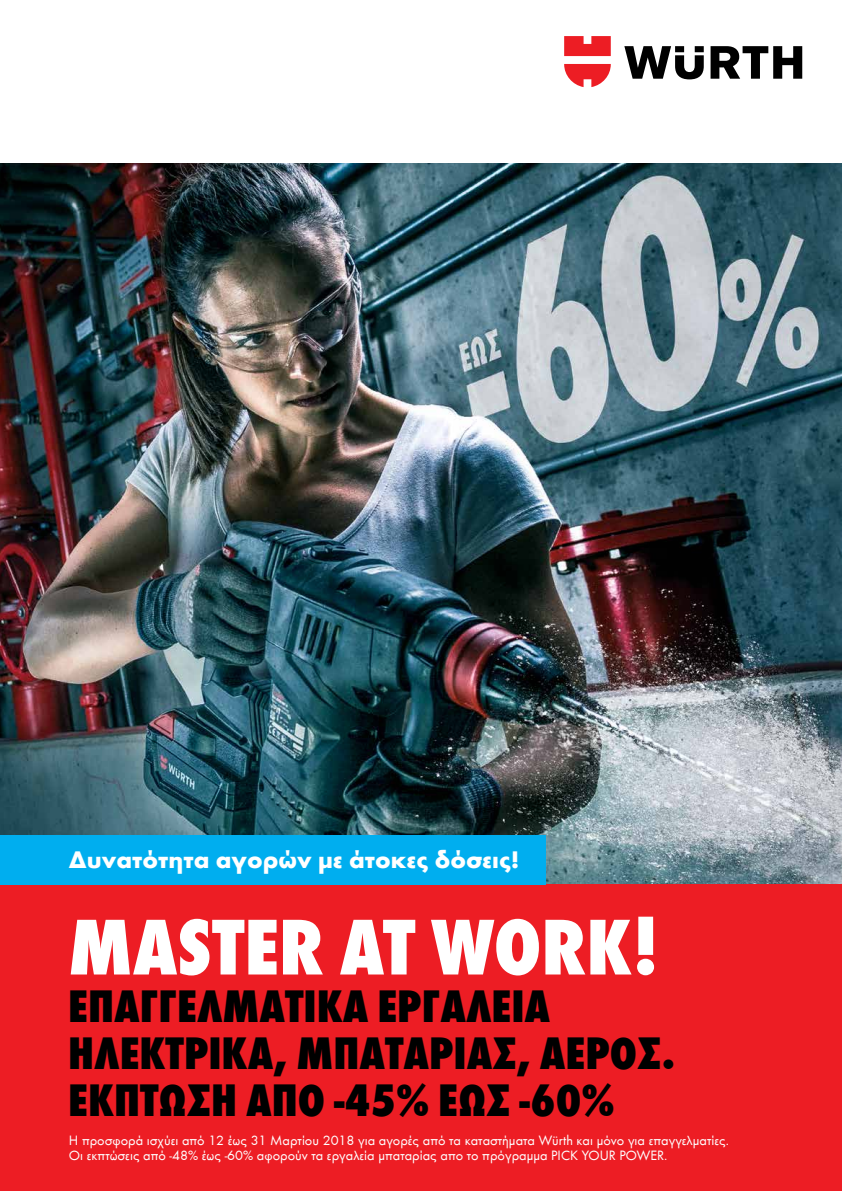
<style>
.page{position:relative;width:842px;height:1191px;background:#fff}
.page>*{position:absolute;margin:0;border:0;box-sizing:border-box;transform-origin:0 0}
.t1{font:82.1px "Wuerth Extra Bold Cond Caps";color:#fff}
.t2{font:47px/47px "Wuerth Extra Bold Cond Caps";color:#000}
.t3{font:700 24.7px "Wuerth";color:#fff}
.t4{font:14px/15px "Wuerth";color:#fff}
</style>
<div class="page">
<svg style="left:624px;top:46px;width:178px;height:33px"></svg>
<svg style="left:564px;top:36px;width:47px;height:51px"></svg>
<img style="left:0;top:163px;width:842px;height:721px">
<div style="left:0;top:884px;width:842px;height:307px;background:#ed1d24"></div>
<div style="left:0;top:834px;width:546px;height:50px;background:#00aeef"></div>
<h3 class="t3" style="left:69px;top:841px;width:452px">Δυνατότητα αγορών με άτοκες δόσεις!</h3>
<h1 class="t1" style="left:68px;top:889px;width:592px">MASTER AT WORK!</h1>
<h2 class="t2" style="left:68px;top:979px;width:609px">ΕΠΑΓΓΕΛΜΑΤΙΚA ΕΡΓΑΛΕΙΑ<br>ΗΛΕΚΤΡΙΚΑ, ΜΠΑΤΑΡΙΑΣ, ΑΕΡΟΣ.<br>ΕΚΠΤΩΣΗ ΑΠΟ -45% ΕΩΣ -60%</h2>
<p class="t4" style="left:69px;top:1132px;width:662px">Η προσφορά ισχύει από 12 έως 31 Μαρτίου 2018 για αγορές από τα καταστήματα Würth και μόνο για επαγγελματίες.<br>Οι εκπτώσεις από -48% έως -60% αφορούν τα εργαλεία μπαταρίας απο το πρόγραμμα PICK YOUR POWER.</p>
</div>
